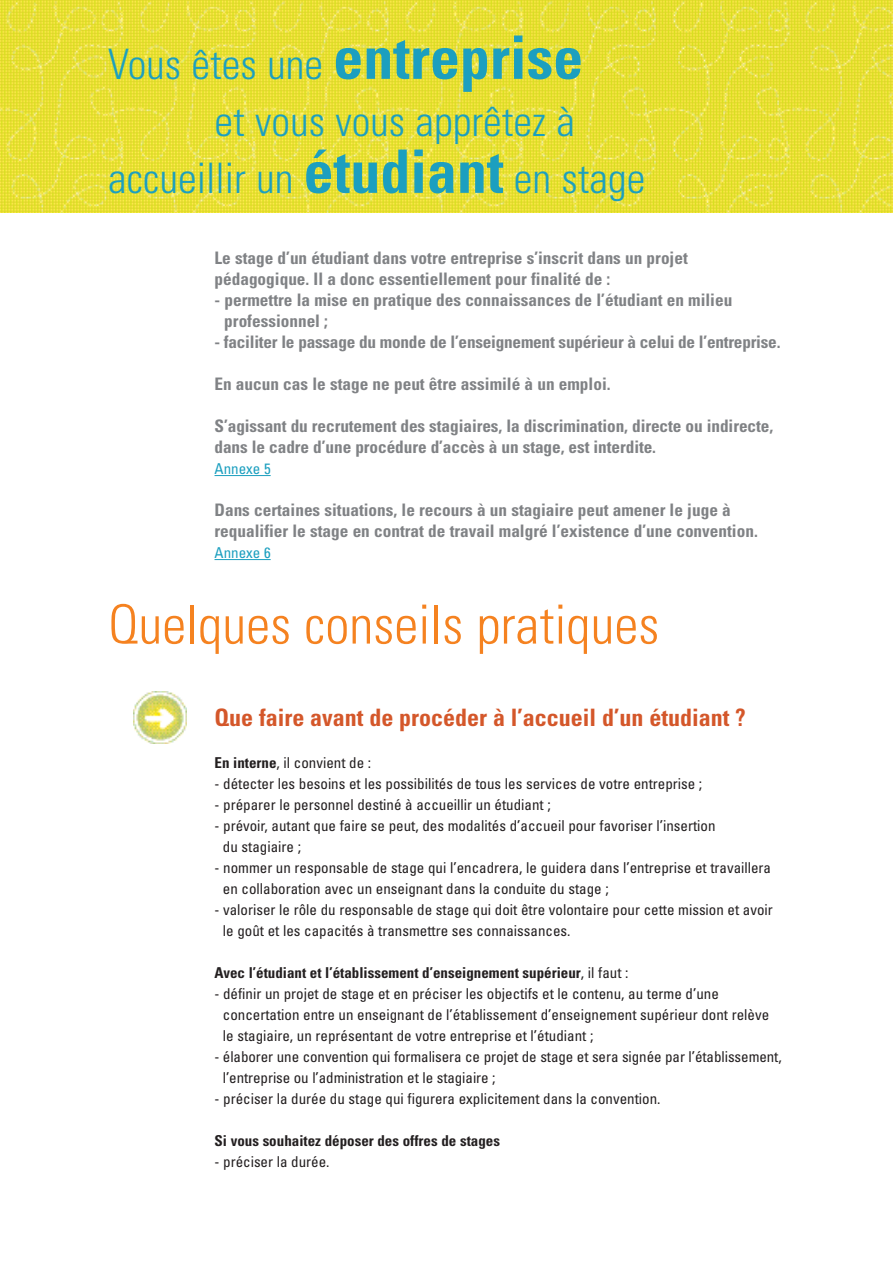
<style>
.page{position:relative;width:893px;height:1263px;background:#fff}
.page>*{position:absolute;margin:0;border:0;box-sizing:border-box;transform-origin:0 0}
.t1{font:300 condensed 54px "Univers";color:#f58220}
.t2{font:300 condensed 42px "Univers";color:#1c9fbf}
.t3{font:700 condensed 24px "Univers";color:#d4572a}
.t4{font:700 condensed 17.25px/21px "Univers";color:#808285}
.t5{font:condensed 15px/21px "Univers";color:#231f20}
.t6{font:700 condensed 15px "Univers";color:#231f20}
.t7{font:condensed 15px "Univers";color:#1c9fbf}
.s1{font-weight:700;font-size:60px}
.s2{font-weight:700}
.s3{font-weight:400}
</style>
<div class="page">
<img style="left:0;top:0;width:893px;height:213px">
<hr style="left:215px;top:475px;width:56px;height:1px;background:#1c9fbf">
<hr style="left:215px;top:559px;width:56px;height:1px;background:#1c9fbf">
<img style="left:133px;top:691px;width:53px;height:53px">
<h2 class="t2" style="left:108px;top:49px;width:476px">Vous êtes une <span class="s1">entreprise</span></h2>
<h2 class="t2" style="left:215px;top:106px;width:362px">et vous vous apprêtez à</h2>
<h2 class="t2" style="left:108px;top:163px;width:539px">accueillir un <span class="s1">étudiant</span> en stage</h2>
<p class="t4" style="left:215px;top:249px;width:475px">Le stage d’un étudiant dans votre entreprise s’inscrit dans un projet pédagogique. Il a donc essentiellement pour finalité de :</p>
<p class="t4" style="left:224px;top:291px;width:510px;text-indent:-10px">- permettre la mise en pratique des connaissances de l’étudiant en milieu professionnel ;</p>
<p class="t4" style="left:215px;top:333px;width:567px">- faciliter le passage du monde de l’enseignement supérieur à celui de l’entreprise.</p>
<p class="t4" style="left:215px;top:375px;width:398px">En aucun cas le stage ne peut être assimilé à un emploi.</p>
<p class="t4" style="left:215px;top:417px;width:560px">S’agissant du recrutement des stagiaires, la discrimination, directe ou indirecte, dans le cadre d’une procédure d’accès à un stage, est interdite.</p>
<p class="t7" style="left:215px;top:463px;width:58px">Annexe 5</p>
<p class="t4" style="left:215px;top:501px;width:545px">Dans certaines situations, le recours à un stagiaire peut amener le juge à requalifier le stage en contrat de travail malgré l’existence d’une convention.</p>
<p class="t7" style="left:215px;top:547px;width:58px">Annexe 6</p>
<h1 class="t1" style="left:108px;top:605px;width:553px">Quelques conseils pratiques</h1>
<h3 class="t3" style="left:215px;top:709px;width:533px">Que faire avant de procéder à l’accueil d’un étudiant ?</h3>
<p class="t5" style="left:215px;top:753px;width:158px"><span class="s2">En interne</span>, il convient de :</p>
<p class="t5" style="left:215px;top:774px;width:489px">- détecter les besoins et les possibilités de tous les services de votre entreprise ;</p>
<p class="t5" style="left:215px;top:795px;width:338px">- préparer le personnel destiné à accueillir un étudiant ;</p>
<p class="t5" style="left:223px;top:816px;width:494px;text-indent:-8px">- prévoir, autant que faire se peut, des modalités d’accueil pour favoriser l’insertion du stagiaire ;</p>
<p class="t5" style="left:223px;top:858px;width:550px;text-indent:-8px">- nommer un responsable de stage qui l’encadrera, le guidera dans l’entreprise et travaillera en collaboration avec un enseignant dans la conduite du stage ;</p>
<p class="t5" style="left:223px;top:900px;width:551px;text-indent:-8px">- valoriser le rôle du responsable de stage qui doit être volontaire pour cette mission et avoir le goût et les capacités à transmettre ses connaissances.</p>
<p class="t6" style="left:214px;top:967px;width:415px">Avec l’étudiant et l’établissement d’enseignement supérieur<span class="s3">, il faut :</span></p>
<p class="t5" style="left:223px;top:984px;width:548px;text-indent:-8px">- définir un projet de stage et en préciser les objectifs et le contenu, au terme d’une concertation entre un enseignant de l’établissement d’enseignement supérieur dont relève le stagiaire, un représentant de votre entreprise et l’étudiant ;</p>
<p class="t5" style="left:223px;top:1047px;width:560px;text-indent:-8px">- élaborer une convention qui formalisera ce projet de stage et sera signée par l’établissement, l’entreprise ou l’administration et le stagiaire ;</p>
<p class="t5" style="left:214px;top:1089px;width:447px">- préciser la durée du stage qui figurera explicitement dans la convention.</p>
<p class="t6" style="left:214px;top:1135px;width:287px">Si vous souhaitez déposer des offres de stages</p>
<p class="t5" style="left:214px;top:1152px;width:117px">- préciser la durée.</p>
</div>
